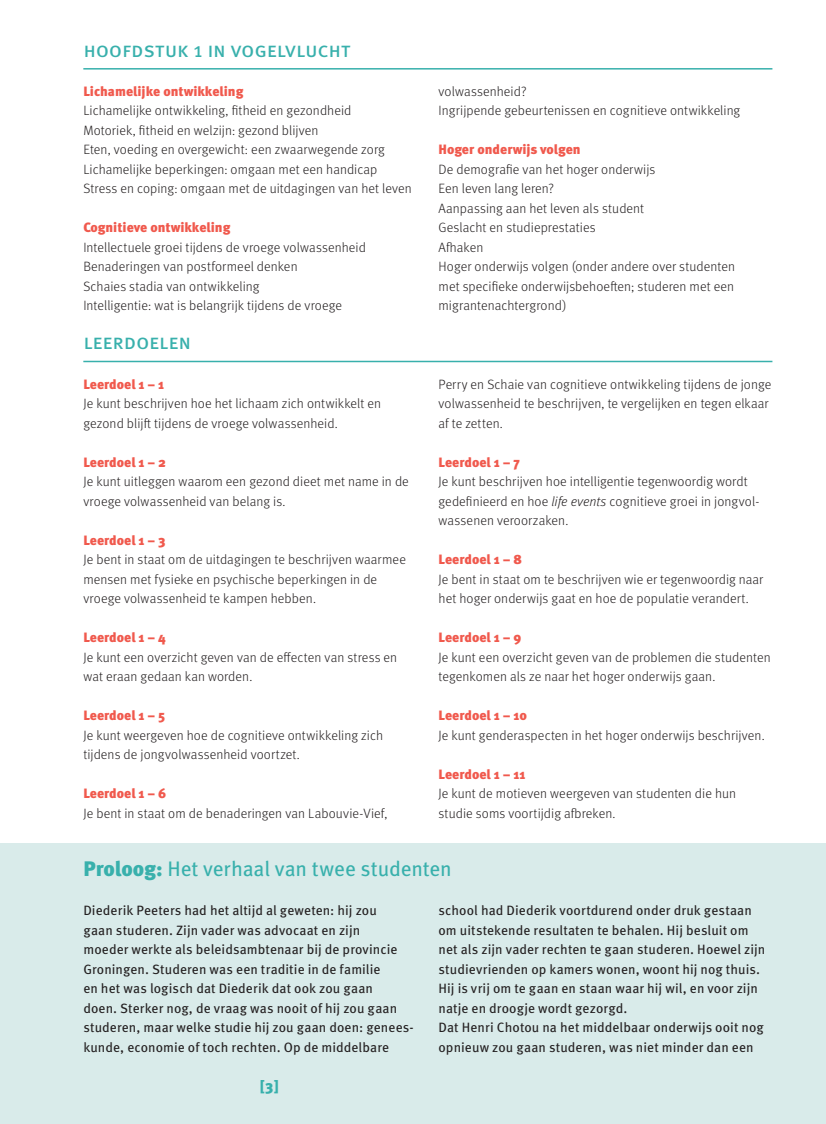
<style>
.page{position:relative;width:826px;height:1124px;background:#fff}
.page>*{position:absolute;margin:0;border:0;box-sizing:border-box;transform-origin:0 0}
.CHAP_INTRO_TTL{font:21px "Meta Pro";letter-spacing:-.005em;color:#38b0ac}
.CHAP_OBJ_TTL{font:21px "Meta Pro";letter-spacing:-.01em;color:#38b0ac}
.t1{font:900 15px "Meta Pro";color:#38b0ac}
.CHAP_OBJ_TXT_INDENT{font:300 13.5px/19.5px "Meta Pro";letter-spacing:.005em;color:#231f20}
.CHAP_INTRO_TXT{font:13.5px/19.5px "Meta Pro";letter-spacing:.005em;color:#231f20}
.CHAP_OBJ_H1{font:900 13.5px "Meta Pro";color:#f0594d}
.s1{font-style:italic}
.s2{font-weight:900}
</style>
<div class="page">
<div style="left:0;top:844px;width:826px;height:279px;background:#d9ebea"></div>
<hr style="left:83px;top:68px;width:689px;height:2px;background:#38b0ac">
<hr style="left:83px;top:361px;width:689px;height:1px;background:#38b0ac">
<div style="left:0;top:843px;width:826px;height:72px;background:#d9ebea"></div>
<p class="CHAP_OBJ_TTL" style="left:83px;top:33px;width:269px">HOOFDSTUK 1 IN VOGELVLUCHT</p>
<p class="CHAP_OBJ_H1" style="left:83px;top:80px;width:162px">Lichamelijke ontwikkeling</p>
<p class="CHAP_OBJ_TXT_INDENT" style="left:83px;top:100px;width:269px">Lichamelijke ontwikkeling, fitheid en gezondheid</p>
<p class="CHAP_OBJ_TXT_INDENT" style="left:83px;top:120px;width:237px">Motoriek, fitheid en welzijn: gezond blijven</p>
<p class="CHAP_OBJ_TXT_INDENT" style="left:83px;top:139px;width:303px">Eten, voeding en overgewicht: een zwaarwegende zorg</p>
<p class="CHAP_OBJ_TXT_INDENT" style="left:83px;top:159px;width:296px">Lichamelijke beperkingen: omgaan met een handicap</p>
<p class="CHAP_OBJ_TXT_INDENT" style="left:83px;top:178px;width:330px">Stress en coping: omgaan met de uitdagingen van het leven</p>
<p class="CHAP_OBJ_H1" style="left:83px;top:217px;width:149px">Cognitieve ontwikkeling</p>
<p class="CHAP_OBJ_TXT_INDENT" style="left:83px;top:237px;width:284px">Intellectuele groei tijdens de vroege volwassenheid</p>
<p class="CHAP_OBJ_TXT_INDENT" style="left:83px;top:256px;width:216px">Benaderingen van postformeel denken</p>
<p class="CHAP_OBJ_TXT_INDENT" style="left:83px;top:276px;width:178px">Schaies stadia van ontwikkeling</p>
<p class="CHAP_OBJ_TXT_INDENT" style="left:83px;top:295px;width:260px">Intelligentie: wat is belangrijk tijdens de vroege</p>
<p class="CHAP_OBJ_TTL" style="left:83px;top:326px;width:53px">Leerdoelen</p>
<p class="CHAP_OBJ_H1" style="left:83px;top:373px;width:82px">Leerdoel 1 – 1</p>
<p class="CHAP_OBJ_TXT_INDENT" style="left:83px;top:393px;width:299px">Je kunt beschrijven hoe het lichaam zich ontwikkelt en gezond blijft tijdens de vroege volwassenheid.</p>
<p class="CHAP_OBJ_H1" style="left:83px;top:451px;width:84px">Leerdoel 1 – 2</p>
<p class="CHAP_OBJ_TXT_INDENT" style="left:83px;top:471px;width:327px">Je kunt uitleggen waarom een gezond dieet met name in de vroege volwassenheid van belang is.</p>
<p class="CHAP_OBJ_H1" style="left:83px;top:529px;width:84px">Leerdoel 1 – 3</p>
<p class="CHAP_OBJ_TXT_INDENT" style="left:83px;top:549px;width:324px">Je bent in staat om de uitdagingen te beschrijven waarmee mensen met fysieke en psychische beperkingen in de vroege volwassenheid te kampen hebben.</p>
<p class="CHAP_OBJ_H1" style="left:83px;top:626px;width:84px">Leerdoel 1 – 4</p>
<p class="CHAP_OBJ_TXT_INDENT" style="left:83px;top:646px;width:315px">Je kunt een overzicht geven van de effecten van stress en wat eraan gedaan kan worden.</p>
<p class="CHAP_OBJ_H1" style="left:83px;top:704px;width:84px">Leerdoel 1 – 5</p>
<p class="CHAP_OBJ_TXT_INDENT" style="left:83px;top:724px;width:301px">Je kunt weergeven hoe de cognitieve ontwikkeling zich tijdens de jongvolwassenheid voortzet.</p>
<p class="CHAP_OBJ_H1" style="left:83px;top:782px;width:84px">Leerdoel 1 – 6</p>
<p class="CHAP_OBJ_TXT_INDENT" style="left:83px;top:802px;width:306px">Je bent in staat om de benaderingen van Labouvie-Vief,</p>
<p class="CHAP_OBJ_TXT_INDENT" style="left:438px;top:81px;width:90px">volwassenheid?</p>
<p class="CHAP_OBJ_TXT_INDENT" style="left:438px;top:100px;width:303px">Ingrijpende gebeurtenissen en cognitieve ontwikkeling</p>
<p class="CHAP_OBJ_H1" style="left:438px;top:139px;width:144px">Hoger onderwijs volgen</p>
<p class="CHAP_OBJ_TXT_INDENT" style="left:438px;top:159px;width:218px">De demografie van het hoger onderwijs</p>
<p class="CHAP_OBJ_TXT_INDENT" style="left:438px;top:178px;width:117px">Een leven lang leren?</p>
<p class="CHAP_OBJ_TXT_INDENT" style="left:438px;top:198px;width:207px">Aanpassing aan het leven als student</p>
<p class="CHAP_OBJ_TXT_INDENT" style="left:438px;top:217px;width:159px">Geslacht en studieprestaties</p>
<p class="CHAP_OBJ_TXT_INDENT" style="left:438px;top:237px;width:46px">Afhaken</p>
<p class="CHAP_OBJ_TXT_INDENT" style="left:438px;top:256px;width:298px;text-align:justify">Hoger onderwijs volgen (onder andere over studenten met specifieke onderwijsbehoeften; studeren met een migrantenachtergrond)</p>
<p class="CHAP_OBJ_TXT_INDENT" style="left:438px;top:373px;width:334px">Perry en Schaie van cognitieve ontwikkeling tijdens de jonge volwassenheid te beschrijven, te vergelijken en tegen elkaar af te zetten.</p>
<p class="CHAP_OBJ_H1" style="left:438px;top:451px;width:83px">Leerdoel 1 – 7</p>
<p class="CHAP_OBJ_TXT_INDENT" style="left:438px;top:471px;width:322px">Je kunt beschrijven hoe intelligentie tegenwoordig wordt gedefinieerd en hoe <span class="s1">life events</span> cognitieve groei in jongvol&shy;wassenen veroorzaken.</p>
<p class="CHAP_OBJ_H1" style="left:438px;top:548px;width:85px">Leerdoel 1 – 8</p>
<p class="CHAP_OBJ_TXT_INDENT" style="left:438px;top:568px;width:326px">Je bent in staat om te beschrijven wie er tegenwoordig naar het hoger onderwijs gaat en hoe de populatie verandert.</p>
<p class="CHAP_OBJ_H1" style="left:438px;top:626px;width:84px">Leerdoel 1 – 9</p>
<p class="CHAP_OBJ_TXT_INDENT" style="left:438px;top:646px;width:333px">Je kunt een overzicht geven van de problemen die studenten tegenkomen als ze naar het hoger onderwijs gaan.</p>
<p class="CHAP_OBJ_H1" style="left:438px;top:704px;width:90px">Leerdoel 1 – 10</p>
<p class="CHAP_OBJ_TXT_INDENT" style="left:438px;top:724px;width:328px">Je kunt genderaspecten in het hoger onderwijs beschrijven.</p>
<p class="CHAP_OBJ_H1" style="left:438px;top:763px;width:88px">Leerdoel 1 – 11</p>
<p class="CHAP_OBJ_TXT_INDENT" style="left:438px;top:783px;width:299px">Je kunt de motieven weergeven van studenten die hun studie soms voortijdig afbreken.</p>
<p class="CHAP_INTRO_TTL" style="left:83px;top:852px;width:370px"><span class="s2">Proloog:</span> Het verhaal van twee studenten</p>
<p class="CHAP_INTRO_TXT" style="left:83px;top:899px;width:332px">Diederik Peeters had het altijd al geweten: hij zou<br>gaan studeren. Zijn vader was advocaat en zijn<br>moeder werkte als beleidsambtenaar bij de provincie Groningen. Studeren was een traditie in de familie<br>en het was logisch dat Diederik dat ook zou gaan<br>doen. Sterker nog, de vraag was nooit of hij zou gaan studeren, maar welke studie hij zou gaan doen: genees&shy;kunde, economie of toch rechten. Op de middelbare</p>
<p class="CHAP_INTRO_TXT" style="left:438px;top:899px;width:328px">school had Diederik voortdurend onder druk gestaan om uitstekende resultaten te behalen. Hij besluit om net als zijn vader rechten te gaan studeren. Hoewel zijn studievrienden op kamers wonen, woont hij nog thuis.<br>Hij is vrij om te gaan en staan waar hij wil, en voor zijn natje en droogje wordt gezorgd.</p>
<p class="CHAP_INTRO_TXT" style="left:438px;top:1016px;width:327px">Dat Henri Chotou na het middelbaar onderwijs ooit nog opnieuw zou gaan studeren, was niet minder dan een</p>
<p class="t1" style="left:260px;top:1073px;width:21px">[3]</p>
</div>
